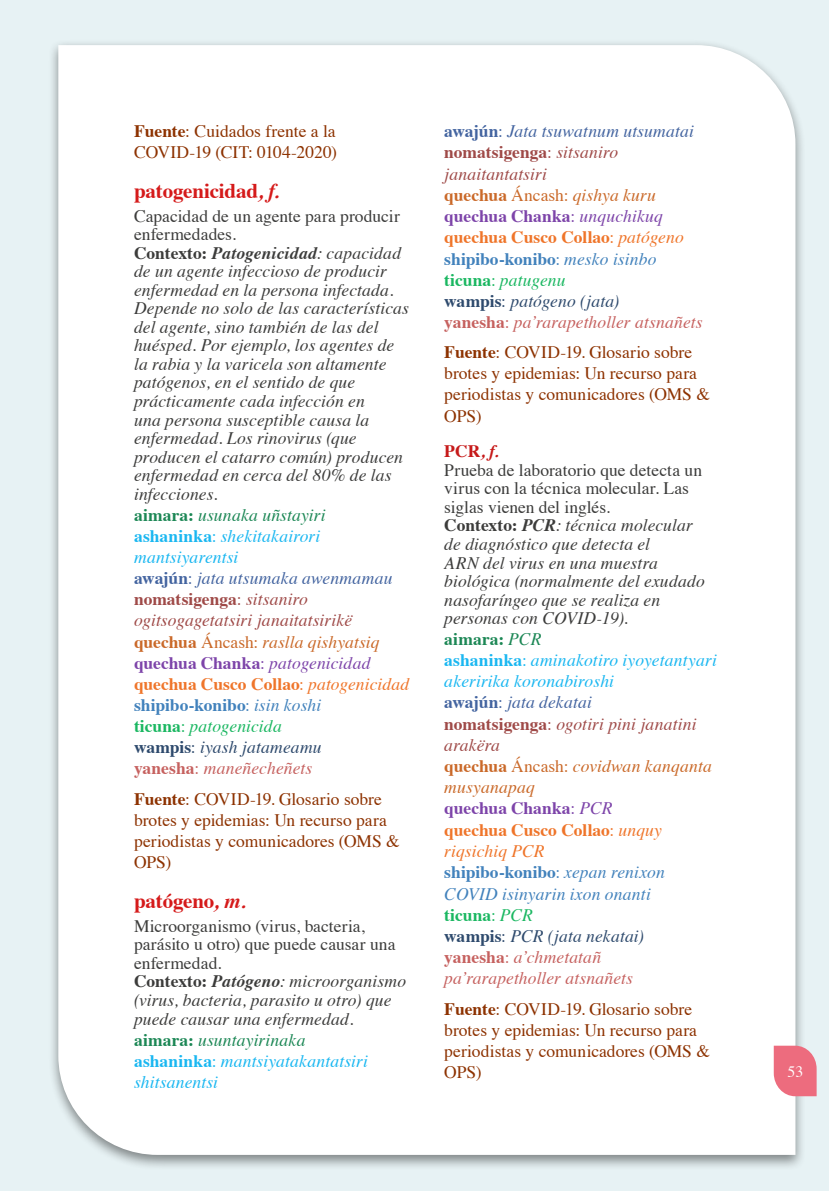
<style>
.page{position:relative;width:829px;height:1191px;background:#fff}
.page>*{position:absolute;margin:0;border:0;box-sizing:border-box;transform-origin:0 0}
.t1{font:700 21px "Times";letter-spacing:-.01em;color:#d51a1a}
.t2{font:italic 17.5px/18.6px "Times";letter-spacing:.005em;color:#3c3c3b}
.t3{font:italic 17.5px/21.2px "Times";letter-spacing:.01em;color:#1ab7f1}
.t4{font:17.5px/21px "Times";color:#8d3200}
.t5{font:italic 17.5px/21.2px "Times";letter-spacing:.005em;color:#9f4a48}
.t6{font:italic 17.5px/21.2px "Times";letter-spacing:.005em;color:#c6615f}
.t7{font:15.75px "Times";color:#fff}
.s1{font-weight:700}
.s2{font-style:italic}
.s3{font-style:normal}
.s4{font-weight:700;font-style:normal}
.s5{font-weight:700;font-style:normal;color:#1c8755}
.s6{color:#1c8755}
.s7{font-weight:700;font-style:normal;color:#1ab7f1}
.s8{font-style:normal;color:#1ab7f1}
.s9{color:#1ab7f1}
.s10{font-weight:700;font-style:normal;color:#4364a0}
.s11{font-style:normal;color:#4364a0}
.s12{color:#4364a0}
.s13{font-weight:700;font-style:normal;color:#ca6929}
.s14{font-style:normal;color:#ca6929}
.s15{color:#ca6929}
.s16{font-weight:700;font-style:normal;color:#7d44a9}
.s17{font-style:normal;color:#7d44a9}
.s18{color:#7d44a9}
.s19{font-weight:700;font-style:normal;color:#ef752a}
.s20{font-style:normal;color:#ef752a}
.s21{color:#ef752a}
.s22{font-weight:700;font-style:normal;color:#4282bc}
.s23{font-style:normal;color:#4282bc}
.s24{color:#4282bc}
.s25{font-weight:700;font-style:normal;color:#1ab761}
.s26{font-style:normal;color:#1ab761}
.s27{color:#1ab761}
.s28{font-weight:700;font-style:normal;color:#2e4a6d}
.s29{font-style:normal;color:#2e4a6d}
.s30{color:#2e4a6d}
.s31{font-weight:700;font-style:normal;color:#c6615f}
.s32{font-style:normal;color:#c6615f}
.s33{color:#c6615f}
.s34{font-weight:700;font-style:normal;color:#9f4a48}
.s35{font-style:normal;color:#9f4a48}
.s36{color:#9f4a48}
.s37{font-weight:700;font-style:normal;color:#c61a1a}
.s38{font-weight:700;color:#c61a1a}
</style>
<div class="page">
<div style="left:0;top:0;width:828px;height:1191px;background:#e7f2f4"></div>
<div style="left:48px;top:40px;width:758px;height:1130px;background:#000;opacity:.45"></div>
<div style="left:58px;top:45px;width:737px;height:1109px;background:#fff"></div>
<svg style="left:773px;top:1045px;width:43px;height:51px;background:#ed7d8c"></svg>
<p class="t4" style="left:134px;top:119px;width:204px"><span class="s1">Fuente</span>: Cuidados frente a la<br>COVID-19 (CIT: 0104-2020)</p>
<p class="t1" style="left:134px;top:171px;width:147px">patogenicidad<span class="s2">, f.</span></p>
<p class="t2" style="left:134px;top:205px;width:276px"><span class="s3">Capacidad de un agente para producir enfermedades.<br></span><span class="s4">Contexto:</span> <span class="s1">Patogenicidad</span>: capacidad de un agente infeccioso de producir enfermedad en la persona infectada.<br>Depende no solo de las características del agente, sino también de las del huésped. Por ejemplo, los agentes de la rabia y la varicela son altamente patógenos, en el sentido de que prácticamente cada infección en<br>una persona susceptible causa la enfermedad. Los rinovirus (que producen el catarro común) producen enfermedad en cerca del 80% de las infecciones.</p>
<p class="t5" style="left:134px;top:503px;width:277px"><span class="s5">aimara:</span> <span class="s6">usunaka uñstayiri </span><span class="s7">ashaninka</span><span class="s8">:</span> <span class="s9">shekitakairori mantsiyarentsi<br></span><span class="s10">awajún</span><span class="s11">:</span> <span class="s12">jata utsumaka awenmamau </span><span class="s4">nomatsigenga</span><span class="s3">:</span> sitsaniro ogitsogagetatsiri janaitatsirikë <span class="s13">quechua</span> <span class="s14">Áncash:</span> <span class="s15">raslla qishyatsiq </span><span class="s16">quechua Chanka</span><span class="s17">:</span> <span class="s18">patogenicidad </span><span class="s19">quechua Cusco Collao</span><span class="s20">:</span> <span class="s21">patogenicidad </span><span class="s22">shipibo-konibo</span><span class="s23">:</span> <span class="s24">isin koshi<br></span><span class="s25">ticuna</span><span class="s26">:</span> <span class="s27">patogenicida<br></span><span class="s28">wampis</span><span class="s29">:</span> <span class="s30">iyash jatameamu<br></span><span class="s31">yanesha</span><span class="s32">:</span> <span class="s33">maneñecheñets</span></p>
<p class="t4" style="left:134px;top:787px;width:267px"><span class="s1">Fuente</span>: COVID-19. Glosario sobre brotes y epidemias: Un recurso para periodistas y comunicadores (OMS &amp;<br>OPS)</p>
<p class="t1" style="left:134px;top:881px;width:114px">patógeno<span class="s2">, m.</span></p>
<p class="t2" style="left:134px;top:915px;width:274px"><span class="s3">Microorganismo (virus, bacteria, parásito u otro) que puede causar una enfermedad.<br></span><span class="s4">Contexto:</span> <span class="s1">Patógeno</span>: microorganismo (virus, bacteria, parasito u otro) que puede causar una enfermedad.</p>
<p class="t3" style="left:134px;top:1028px;width:235px"><span class="s5">aimara:</span> <span class="s6">usuntayirinaka </span><span class="s4">ashaninka</span><span class="s3">:</span> mantsiyatakantatsiri shitsanentsi</p>
<p class="t6" style="left:444px;top:120px;width:260px"><span class="s10">awajún</span><span class="s11">:</span> <span class="s12">Jata tsuwatnum utsumatai </span><span class="s34">nomatsigenga</span><span class="s35">:</span> <span class="s36">sitsaniro janaitantatsiri<br></span><span class="s13">quechua</span> <span class="s14">Áncash:</span> <span class="s15">qishya kuru </span><span class="s16">quechua Chanka</span><span class="s17">:</span> <span class="s18">unquchikuq </span><span class="s19">quechua Cusco Collao</span><span class="s20">:</span> <span class="s21">patógeno </span><span class="s22">shipibo-konibo</span><span class="s23">:</span> <span class="s24">mesko isinbo </span><span class="s25">ticuna</span><span class="s26">:</span> <span class="s27">patugenu<br></span><span class="s28">wampis</span><span class="s29">:</span> <span class="s30">patógeno (jata)<br></span><span class="s4">yanesha</span><span class="s3">:</span> pa’rarapetholler atsnañets</p>
<p class="t4" style="left:444px;top:340px;width:267px"><span class="s1">Fuente</span>: COVID-19. Glosario sobre brotes y epidemias: Un recurso para periodistas y comunicadores (OMS &amp;<br>OPS)</p>
<p class="t2" style="left:444px;top:441px;width:262px"><span class="s37">PCR</span><span class="s38">, f.<br></span><span class="s3">Prueba de laboratorio que detecta un virus con la técnica molecular. Las siglas vienen del inglés.<br></span><span class="s4">Contexto:</span> <span class="s1">PCR</span>: técnica molecular de diagnóstico que detecta el<br>ARN del virus en una muestra biológica (normalmente del exudado nasofaríngeo que se realiza en personas con COVID-19).</p>
<p class="t3" style="left:444px;top:627px;width:274px"><span class="s5">aimara:</span> <span class="s6">PCR<br></span><span class="s4">ashaninka</span><span class="s3">:</span> aminakotiro iyoyetantyari akeririka koronabiroshi<br><span class="s10">awajún</span><span class="s11">:</span> <span class="s12">jata dekatai<br></span><span class="s34">nomatsigenga</span><span class="s35">:</span> <span class="s36">ogotiri pini janatini arakëra<br></span><span class="s13">quechua</span> <span class="s14">Áncash:</span> <span class="s15">covidwan kanqanta musyanapaq<br></span><span class="s16">quechua Chanka</span><span class="s17">:</span> <span class="s18">PCR<br></span><span class="s19">quechua Cusco Collao</span><span class="s20">:</span> <span class="s21">unquy riqsichiq PCR<br></span><span class="s22">shipibo-konibo</span><span class="s23">:</span> <span class="s24">xepan renixon<br>COVID isinyarin ixon onanti<br></span><span class="s25">ticuna</span><span class="s26">:</span> <span class="s27">PCR<br></span><span class="s28">wampis</span><span class="s29">:</span> <span class="s30">PCR (jata nekatai)<br></span><span class="s31">yanesha</span><span class="s32">:</span> <span class="s33">a’chmetatañ pa’rarapetholler atsnañets</span></p>
<p class="t4" style="left:444px;top:996px;width:267px"><span class="s1">Fuente</span>: COVID-19. Glosario sobre brotes y epidemias: Un recurso para periodistas y comunicadores (OMS &amp;<br>OPS)</p>
<p class="t7" style="left:787px;top:1057px;width:17px">53</p>
</div>
